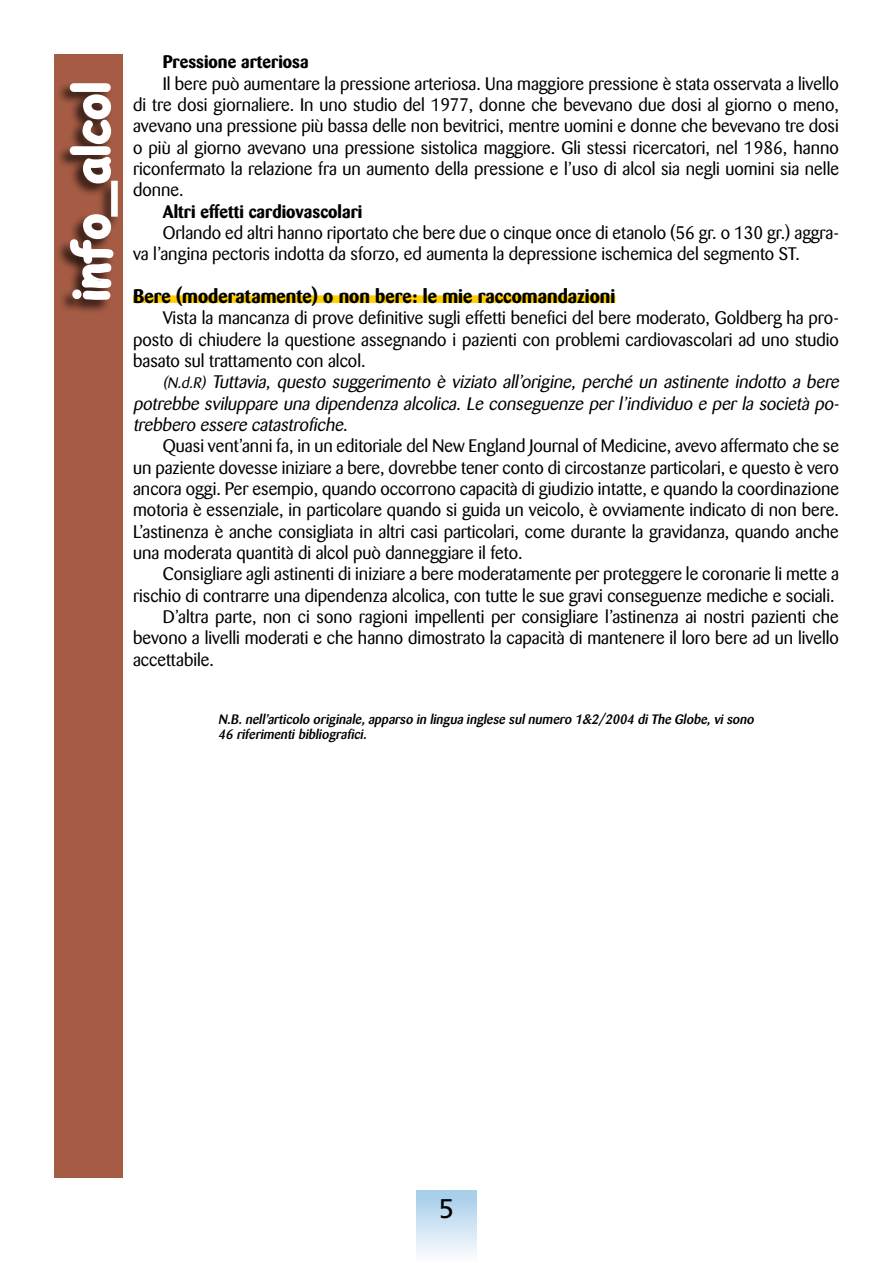
<style>
.page{position:relative;width:893px;height:1263px;background:#fff}
.page>*{position:absolute;margin:0;border:0;box-sizing:border-box;transform-origin:0 0}
.t1{font:700 48px "Comic Sans MS";color:#fff}
.t2{font:27px "Frutiger";color:#000}
.t3{font:700 19.5px "Barmeno";color:#000}
.t4{font:18px/21.3px "Barmeno";color:#000;text-align:justify}
.t5{font:italic 18px/21.3px "Barmeno";color:#000;text-align:justify}
.t6{font:700 18px "Barmeno";color:#000}
.t7{font:italic 500 13.5px/15px "Barmeno";color:#000}
.s1{font-size:15px}
.s2{font-style:normal}
</style>
<div class="page">
<div style="left:54px;top:54px;width:68px;height:1124px;background:#a65c44"></div>
<div style="left:55px;top:81px;width:64px;height:233px;background:#000;opacity:.75"></div>
<svg style="left:69px;top:213px;width:46px;height:101px"></svg>
<div style="left:111px;top:181px;width:7px;height:36px;border:2px solid #fff"></div>
<svg style="left:68px;top:82px;width:44px;height:103px"></svg>
<div style="left:417px;top:1191px;width:59px;height:72px;background:linear-gradient(to bottom,#a3ccea,#fefdff)"></div>
<div style="left:133px;top:295px;width:482px;height:8px;background:#ffcf00"></div>
<h1 class="t1" style="left:56px;top:302px;width:223px;rotate:-90deg">info_alcol</h1>
<p class="t6" style="left:163px;top:51px;width:147px">Pressione arteriosa</p>
<p class="t4" style="left:133px;top:73px;width:707px;text-indent:30px">Il bere può aumentare la pressione arteriosa. Una maggiore pressione è stata osservata a livello di tre dosi giornaliere. In uno studio del 1977, donne che bevevano due dosi al giorno o meno, avevano una pressione più bassa delle non bevitrici, mentre uomini e donne che bevevano tre dosi o più al giorno avevano una pressione sistolica maggiore. Gli stessi ricercatori, nel 1986, hanno riconfermato la relazione fra un aumento della pressione e l’uso di alcol sia negli uomini sia nelle donne.</p>
<p class="t6" style="left:163px;top:201px;width:201px">Altri effetti cardiovascolari</p>
<p class="t4" style="left:133px;top:222px;width:707px;text-indent:30px">Orlando ed altri hanno riportato che bere due o cinque once di etanolo (56 gr. o 130 gr.) aggra&shy;va l’angina pectoris indotta da sforzo, ed aumenta la depressione ischemica del segmento ST.</p>
<p class="t3" style="left:133px;top:284px;width:484px">Bere (moderatamente) o non bere: le mie raccomandazioni</p>
<p class="t4" style="left:133px;top:307px;width:707px;text-indent:30px">Vista la mancanza di prove definitive sugli effetti benefici del bere moderato, Goldberg ha pro&shy;posto di chiudere la questione assegnando i pazienti con problemi cardiovascolari ad uno studio basato sul trattamento con alcol.</p>
<p class="t5" style="left:133px;top:372px;width:711px;text-indent:30px"><span class="s1">(N.d.R)</span> Tuttavia, questo suggerimento è viziato all’origine, perché un astinente indotto a bere potrebbe sviluppare una dipendenza alcolica. Le conseguenze per l’individuo e per la società po&shy;trebbero essere catastrofiche<span class="s2">.</span></p>
<p class="t4" style="left:133px;top:436px;width:707px;text-indent:30px">Quasi vent’anni fa, in un editoriale del New England Journal of Medicine, avevo affermato che se un paziente dovesse iniziare a bere, dovrebbe tener conto di circostanze particolari, e questo è vero ancora oggi. Per esempio, quando occorrono capacità di giudizio intatte, e quando la coordinazione motoria è essenziale, in particolare quando si guida un veicolo, è ovviamente indicato di non bere.<br>L’astinenza è anche consigliata in altri casi particolari, come durante la gravidanza, quando anche una moderata quantità di alcol può danneggiare il feto.</p>
<p class="t4" style="left:163px;top:564px;width:677px">Consigliare agli astinenti di iniziare a bere moderatamente per proteggere le coronarie li mette a</p>
<p class="t4" style="left:133px;top:585px;width:703px">rischio di contrarre una dipendenza alcolica, con tutte le sue gravi conseguenze mediche e sociali.</p>
<p class="t4" style="left:163px;top:606px;width:677px">D’altra parte, non ci sono ragioni impellenti per consigliare l’astinenza ai nostri pazienti che</p>
<p class="t4" style="left:133px;top:628px;width:707px">bevono a livelli moderati e che hanno dimostrato la capacità di mantenere il loro bere ad un livello</p>
<p class="t4" style="left:133px;top:649px;width:82px">accettabile.</p>
<p class="t7" style="left:218px;top:711px;width:540px">N.B.nell’articolo originale,apparso in lingua inglese sulnumero 1&amp;2/2004 diThe Globe,visono<br>46 riferimenti bibliografici.</p>
<h2 class="t2" style="left:439px;top:1193px;width:17px">5</h2>
</div>
